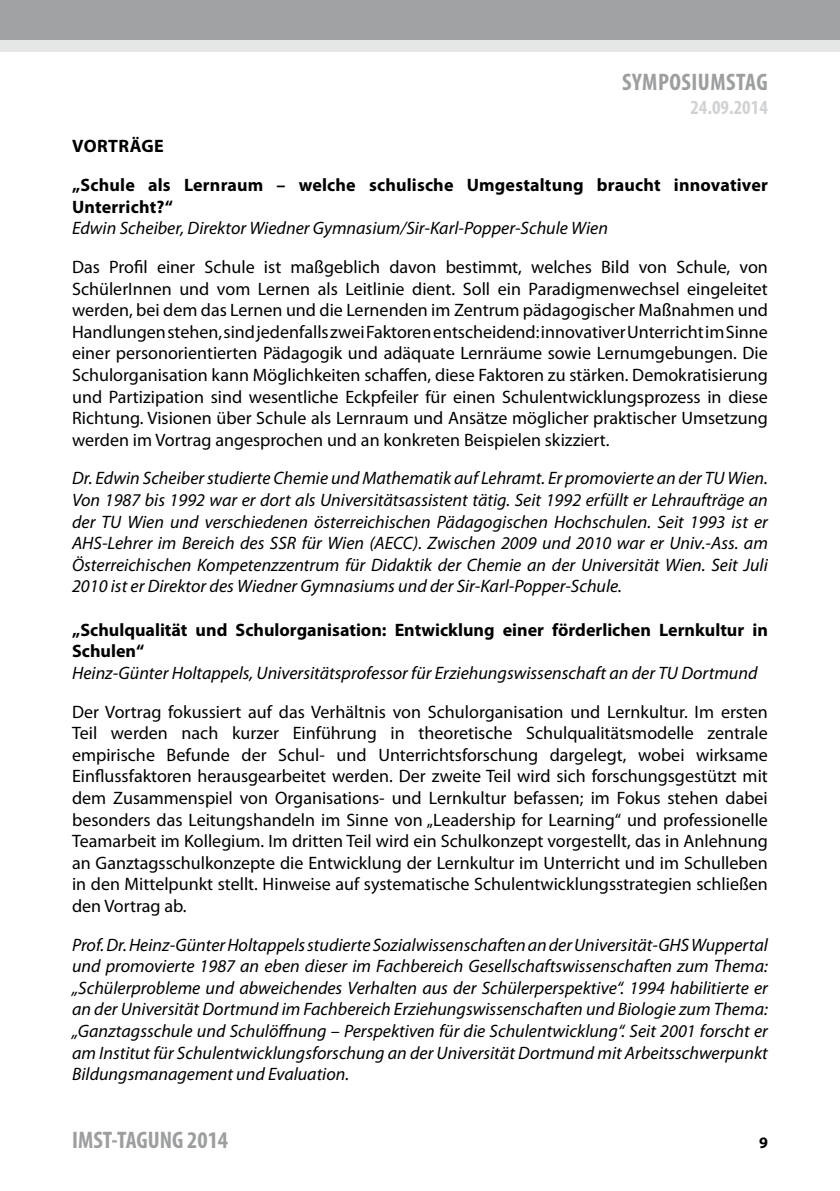
<style>
.page{position:relative;width:840px;height:1191px;background:#fff}
.page>*{position:absolute;margin:0;border:0;box-sizing:border-box;transform-origin:0 0}
.t1{font:700 condensed 24px "Myriad Pro";color:#9c9e9f}
.t2{font:700 condensed 24px "Myriad Pro";letter-spacing:.02em;color:#9c9e9f}
.t3{font:700 condensed 20px "Myriad Pro";color:#d1d2d4}
.t4{font:18px/21.6px "Myriad Pro";color:#000;text-align:justify}
.t5{font:italic 18px/21.6px "Myriad Pro";color:#000;text-align:justify}
.t6{font:700 18px/38.6px "Myriad Pro";color:#000}
.t7{font:700 16px "Myriad";color:#000}
</style>
<div class="page">
<div style="left:0;top:0;width:839px;height:51px;background:#e5e6e6"></div>
<div style="left:0;top:0;width:839px;height:39px;background:#a1a2a4"></div>
<h1 class="t2" style="left:622px;top:67px;width:125px">SYMPOSIUMSTAG</h1>
<p class="t3" style="left:690px;top:95px;width:79px">24.09.2014</p>
<p class="t6" style="left:72px;top:127px;width:697px;text-indent:58px">ÄGE<br>„Schule als Lernraum – welche schulische Umgestaltung braucht innovativer</p>
<p class="t6" style="left:72px;top:187px;width:102px">Unterricht?“</p>
<p class="t5" style="left:72px;top:217px;width:537px">Edwin Scheiber, Direktor Wiedner Gymnasium/Sir-Karl-Popper-Schule Wien</p>
<p class="t4" style="left:72px;top:256px;width:697px">Das Profil einer Schule ist maßgeblich davon bestimmt, welches Bild von Schule, von SchülerInnen und vom Lernen als Leitlinie dient. Soll ein Paradigmenwechsel eingeleitet werden, bei dem das Lernen und die Lernenden im Zentrum pädagogischer Maßnahmen und Handlungen stehen, sind jedenfalls zwei Faktoren entscheidend: innovativer Unterricht im Sinne einer personorientierten Pädagogik und adäquate Lernräume sowie Lernumgebungen. Die Schulorganisation kann Möglichkeiten schaffen, diese Faktoren zu stärken. Demokratisierung und Partizipation sind wesentliche Eckpfeiler für einen Schulentwicklungsprozess in diese Richtung. Visionen über Schule als Lernraum und Ansätze möglicher praktischer Umsetzung werden im Vortrag angesprochen und an konkreten Beispielen skizziert.</p>
<p class="t5" style="left:72px;top:467px;width:697px">Dr. Edwin Scheiber studierte Chemie und Mathematik auf Lehramt. Er promovierte an der TU Wien.<br>Von 1987 bis 1992 war er dort als Universitätsassistent tätig. Seit 1992 erfüllt er Lehraufträge an der TU Wien und verschiedenen österreichischen Pädagogischen Hochschulen. Seit 1993 ist er AHS-Lehrer im Bereich des SSR für Wien (AECC). Zwischen 2009 und 2010 war er Univ.-Ass. am Österreichischen Kompetenzzentrum für Didaktik der Chemie an der Universität Wien. Seit Juli 2010 ist er Direktor des Wiedner Gymnasiums und der Sir-Karl-Popper-Schule.</p>
<p class="t6" style="left:72px;top:619px;width:697px;line-height:21.6px">„Schulqualität und Schulorganisation: Entwicklung einer förderlichen Lernkultur in<br>Schulen“</p>
<p class="t5" style="left:72px;top:662px;width:686px">Heinz-Günter Holtappels, Universitätsprofessor für Erziehungswissenschaft an der TU Dortmund</p>
<p class="t4" style="left:72px;top:701px;width:697px">Der Vortrag fokussiert auf das Verhältnis von Schulorganisation und Lernkultur. Im ersten Teil werden nach kurzer Einführung in theoretische Schulqualitätsmodelle zentrale empirische Befunde der Schul- und Unterrichtsforschung dargelegt, wobei wirksame Einflussfaktoren herausgearbeitet werden. Der zweite Teil wird sich forschungsgestützt mit dem Zusammenspiel von Organisations- und Lernkultur befassen; im Fokus stehen dabei besonders das Leitungshandeln im Sinne von „Leadership for Learning“ und professionelle Teamarbeit im Kollegium. Im dritten Teil wird ein Schulkonzept vorgestellt, das in Anlehnung an Ganztagsschulkonzepte die Entwicklung der Lernkultur im Unterricht und im Schulleben in den Mittelpunkt stellt. Hinweise auf systematische Schulentwicklungsstrategien schließen den Vortrag ab.</p>
<p class="t5" style="left:72px;top:933px;width:697px">Prof. Dr. Heinz-Günter Holtappels studierte Sozialwissenschaften an der Universität-GHS Wuppertal und promovierte 1987 an eben dieser im Fachbereich Gesellschaftswissenschaften zum Thema: „Schülerprobleme und abweichendes Verhalten aus der Schülerperspektive“. 1994 habilitierte er an der Universität Dortmund im Fachbereich Erziehungswissenschaften und Biologie zum Thema: „Ganztagsschule und Schulöffnung – Perspektiven für die Schulentwicklung“. Seit 2001 forscht er am Institut für Schulentwicklungsforschung an der Universität Dortmund mit Arbeitsschwerpunkt Bildungsmanagement und Evaluation.</p>
<p class="t6" style="left:72px;top:127px;width:24px">VORTR</p>
<h1 class="t1" style="left:72px;top:1125px;width:157px">IMST-TAGUNG 2014</h1>
<p class="t7" style="left:758px;top:1134px;width:10px">9</p>
</div>
